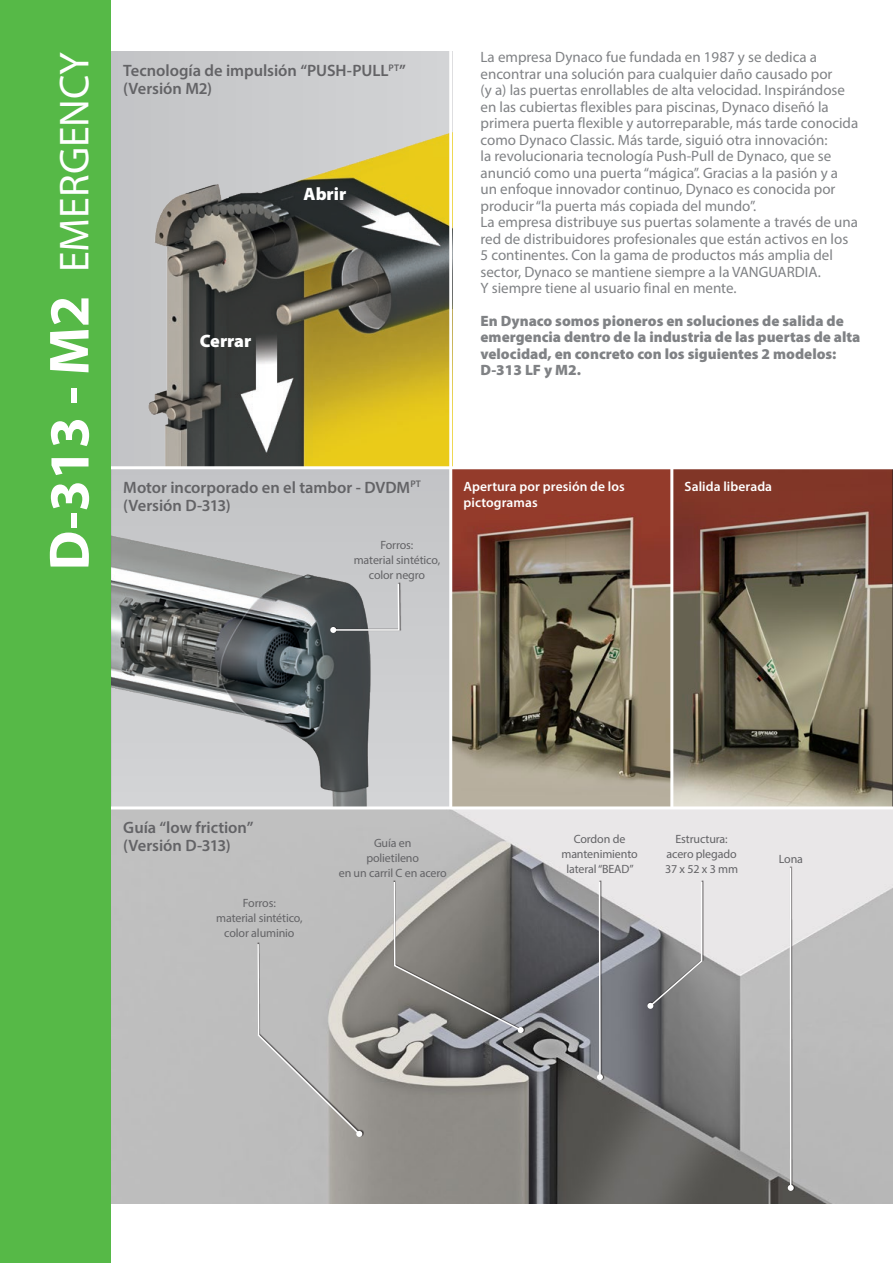
<style>
.page{position:relative;width:893px;height:1263px;background:#fff}
.page>*{position:absolute;margin:0;border:0;box-sizing:border-box;transform-origin:0 0}
.t1{font:42px "Myriad Pro";color:#fff}
.t2{font:900 18px "Myriad Pro";letter-spacing:-.005em;color:#fff}
.Didascalia_Foto{font:600 16.5px/18px "Myriad Pro";letter-spacing:-.005em;color:#636366}
.Body_10{font:15px/16.5px "Myriad Pro";color:#808285}
.Body_10-2{font:900 15px/16.5px "Myriad Pro";color:#808285}
.Didascalia_Foto-2{font:600 13.5px/16.2px "Myriad Pro";letter-spacing:.005em;color:#fff}
.t3{font:12px/15px "Myriad Pro";letter-spacing:-.01em;color:#636366;text-align:center}
.s1{font-weight:700;font-size:57px}
</style>
<div class="page">
<img style="left:111px;top:51px;width:338px;height:415px">
<img style="left:453px;top:470px;width:217px;height:336px">
<svg style="left:674px;top:470px;width:217px;height:336px;background:#796553"></svg>
<img style="left:111px;top:809px;width:782px;height:394px">
<div style="left:111px;top:468px;width:340px;height:340px;background:#c4c5c7"></div>
<img style="left:113px;top:536px;width:336px;height:270px">
<hr style="left:111px;top:466px;width:782px;height:3px;background:#fff">
<hr style="left:111px;top:806px;width:782px;height:3px;background:#fff">
<hr style="left:449px;top:51px;width:3px;height:757px;background:#fff">
<div style="left:0;top:0;width:111px;height:1263px;background:#56b947"></div>
<svg style="left:647px;top:880px;width:56px;height:129px;background:#aeadaf"></svg>
<svg style="left:393px;top:880px;width:131px;height:153px;background:#817f7c"></svg>
<svg style="left:257px;top:942px;width:105px;height:195px;background:#b9b8b7"></svg>
<div style="left:597px;top:880px;width:7px;height:200px;background:#231f20;opacity:.75"></div>
<hr style="left:599px;top:882px;width:2px;height:195px;background:#fff">
<svg style="left:597px;top:1074px;width:6px;height:6px"></svg>
<div style="left:788px;top:866px;width:7px;height:325px;background:#231f20;opacity:.75"></div>
<hr style="left:790px;top:868px;width:1px;height:320px;background:#fff">
<svg style="left:788px;top:1185px;width:6px;height:6px"></svg>
<svg style="left:330px;top:582px;width:70px;height:51px"></svg>
<p class="t1" style="left:49px;top:570px;width:520px;rotate:-90deg"><span class="s1">D-313 - M2</span> EMERGENCY</p>
<p class="Didascalia_Foto" style="left:123px;top:61px;width:284px">Tecnología de impulsión “PUSH-PULL<sup>PT</sup>” (Versión M2)</p>
<p class="t2" style="left:304px;top:181px;width:44px">Abrir</p>
<p class="t2" style="left:200px;top:329px;width:53px">Cerrar</p>
<p class="Body_10" style="left:480px;top:49px;width:379px">La empresa Dynaco fue fundada en 1987 y se dedica a encontrar una solución para cualquier daño causado por<br>(y a) las puertas enrollables de alta velocidad. Inspirándose en las cubiertas flexibles para piscinas, Dynaco diseñó la primera puerta flexible y autorreparable, más tarde conocida como Dynaco Classic. Más tarde, siguió otra innovación:<br>la revolucionaria tecnología Push-Pull de Dynaco, que se anunció como una puerta “mágica”. Gracias a la pasión y a un enfoque innovador continuo, Dynaco es conocida por producir “la puerta más copiada del mundo”.<br>La empresa distribuye sus puertas solamente a través de una red de distribuidores profesionales que están activos en los 5 continentes. Con la gama de productos más amplia del sector, Dynaco se mantiene siempre a la VANGUARDIA.<br>Y siempre tiene al usuario final en mente.</p>
<p class="Body_10-2" style="left:480px;top:312px;width:381px">En Dynaco somos pioneros en soluciones de salida de emergencia dentro de la industria de las puertas de alta velocidad, en concreto con los siguientes 2 modelos:<br>D-313 LF y M2.</p>
<p class="Didascalia_Foto" style="left:123px;top:478px;width:299px">Motor incorporado en el tambor - DVDM<sup>PT</sup></p>
<p class="Didascalia_Foto-2" style="left:685px;top:478px;width:89px">Salida liberada</p>
<p class="Didascalia_Foto" style="left:123px;top:496px;width:109px">(Versión D-313)</p>
<p class="Didascalia_Foto-2" style="left:463px;top:478px;width:163px">Apertura por presión de los pictogramas</p>
<p class="t3" style="left:354px;top:537px;width:88px">Forros:<br>material sintético, color negro</p>
<p class="Didascalia_Foto" style="left:123px;top:818px;width:132px">Guía “low friction” (Versión D-313)</p>
<p class="t3" style="left:216px;top:896px;width:88px">Forros:<br>material sintético, color aluminio</p>
<p class="t3" style="left:339px;top:835px;width:109px">Guía en<br>polietileno<br>en un carril C en acero</p>
<p class="t3" style="left:561px;top:831px;width:78px">Cordon de mantenimiento lateral “BEAD”</p>
<p class="t3" style="left:665px;top:831px;width:75px">Estructura: acero plegado<br>37 x 52 x 3 mm</p>
<p class="t3" style="left:779px;top:851px;width:26px">Lona</p>
</div>
